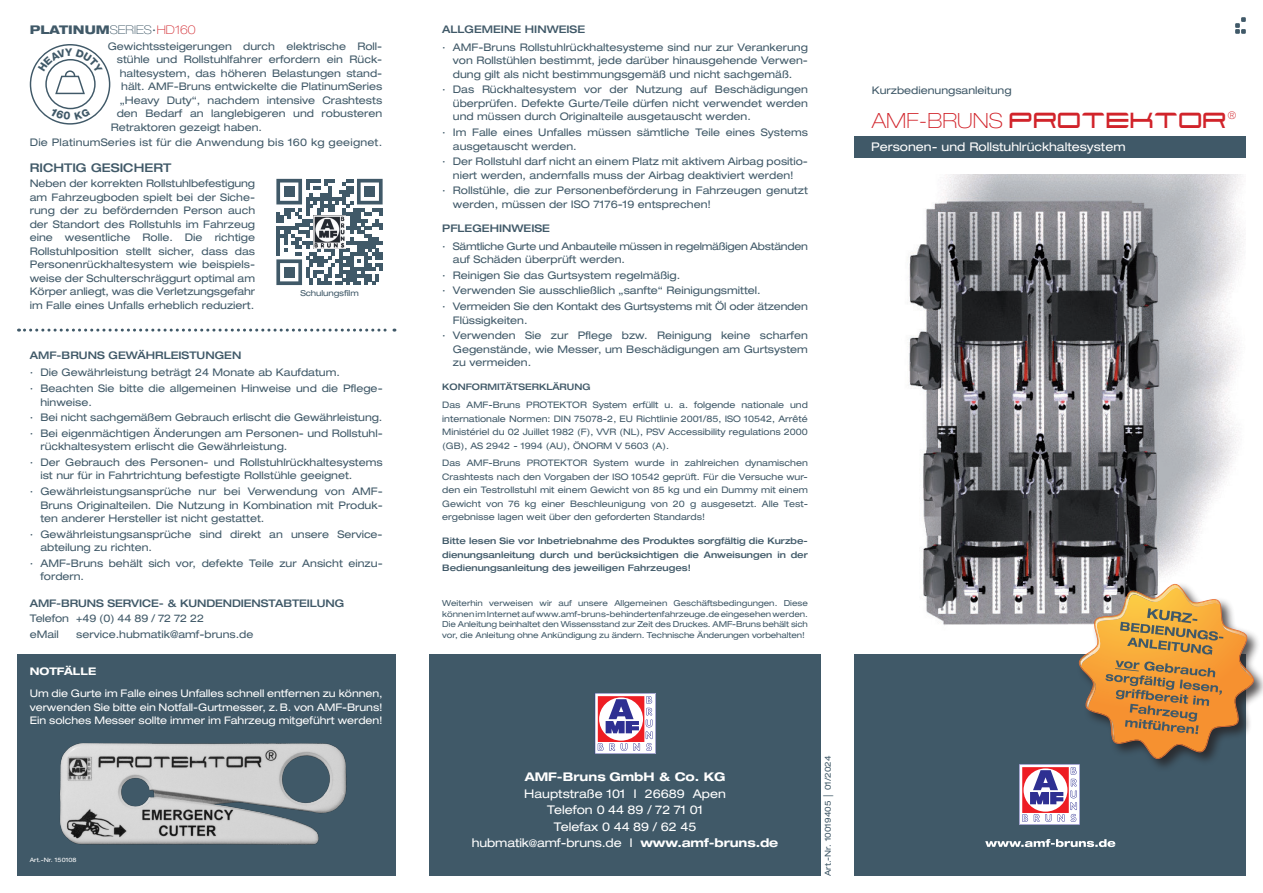
<style>
.page{position:relative;width:1263px;height:893px;background:#fff}
.page>*{position:absolute;margin:0;border:0;box-sizing:border-box;transform-origin:0 0}
.t1{font:100 expanded 21px "Helvetica Neue LT Std";color:#d1232a}
.t2{font:expanded 12px "Helvetica Neue LT Std";color:#fff}
.t3{font:800 expanded 12px "Helvetica Neue LT Std";color:#405968}
.t4{font:700 expanded 12px "Helvetica Neue LT Std";color:#fff}
.t5{font:500 expanded 12px "Helvetica Neue LT Std";color:#405968}
.t6{font:expanded 10.5px/13.5px "Helvetica Neue LT Std";color:#405968}
.t7{font:expanded 10.5px/13.5px "Helvetica Neue LT Std";letter-spacing:-.005em;color:#fff;text-align:justify}
.t8{font:500 expanded 10.5px "Helvetica Neue LT Std";color:#405968}
.t9{font:expanded 10.5px/13.5px "Helvetica Neue LT Std";letter-spacing:-.025em;color:#405968}
.t10{font:expanded 10.5px/13.5px "Helvetica Neue LT Std";letter-spacing:-.02em;color:#405968}
.t11{font:expanded 10.5px "Helvetica Neue LT Std";letter-spacing:.02em;color:#405968}
.t12{font:700 expanded 10.5px "Helvetica Neue LT Std";color:#fff}
.t13{font:100 expanded 10.5px "Helvetica Neue LT Std";color:#d1232a}
.t14{font:expanded 9px/13.5px "Helvetica Neue LT Std";color:#405968;text-align:justify}
.t15{font:500 expanded 9px/13.5px "Helvetica Neue LT Std";color:#405968;text-align:justify}
.t16{font:expanded 8.25px/10.5px "Helvetica Neue LT Std";letter-spacing:-.015em;color:#405968;text-align:justify}
.t17{font:expanded 6px "Helvetica Neue LT Std";color:#fff}
.s1{font-weight:100}
.s2{font-weight:400}
.s3{font-weight:100;color:#d1232a}
.s4{font-family:"Xenotron";font-weight:400;font-stretch:normal;font-size:30.6px}
.s5{font-size:10.5px}
.s6{font-weight:700}
.s7{font-family:"Arial";font-stretch:normal}
</style>
<div class="page">
<img style="left:908px;top:174px;width:336px;height:451px">
<div style="left:855px;top:136px;width:391px;height:21px;background:#405968"></div>
<div style="left:855px;top:655px;width:391px;height:221px;background:#405968"></div>
<svg style="left:985px;top:839px;width:130px;height:8px"></svg>
<div style="left:17px;top:655px;width:378px;height:221px;background:#405968"></div>
<img style="left:60px;top:743px;width:287px;height:102px">
<div style="left:429px;top:655px;width:392px;height:221px;background:#405968"></div>
<div style="left:1077px;top:582px;width:186px;height:191px;background:#231f20;opacity:.75"></div>
<svg style="left:1019px;top:583px;width:236px;height:242px"></svg>
<svg style="left:1235px;top:17px;width:11px;height:17px"></svg>
<svg style="left:595px;top:693px;width:60px;height:61px;background:#caa5be"></svg>
<svg style="left:276px;top:179px;width:107px;height:106px"></svg>
<div style="left:284px;top:186px;width:11px;height:11px;background:#405968"></div>
<div style="left:364px;top:186px;width:11px;height:11px;background:#405968"></div>
<div style="left:284px;top:267px;width:11px;height:11px;background:#405968"></div>
<img style="left:313px;top:215px;width:33px;height:33px">
<svg style="left:19px;top:329px;width:376px;height:3px"></svg>
<svg style="left:30px;top:44px;width:80px;height:81px"></svg>
<p class="t3" style="left:30px;top:22px;width:167px">PLATINUM<span class="s1">SERIES</span><span class="s2">∙</span><span class="s3">HD160</span></p>
<p class="t6" style="left:108px;top:39px;width:276px">Gewichtssteigerungen durch elektrische Roll-</p>
<p class="t6" style="left:117px;top:53px;width:266px">stühle und Rollstuhlfahrer erfordern ein Rück-</p>
<p class="t6" style="left:120px;top:66px;width:264px">haltesystem, das höheren Belastungen stand-</p>
<p class="t6" style="left:121px;top:80px;width:263px">hält. AMF-Bruns entwickelte die PlatinumSeries</p>
<p class="t6" style="left:120px;top:93px;width:264px">„Heavy Duty“, nachdem intensive Crashtests</p>
<p class="t6" style="left:117px;top:107px;width:267px">den Bedarf an langlebigeren und robusteren</p>
<p class="t6" style="left:111px;top:120px;width:153px">Retraktoren gezeigt haben.</p>
<p class="t11" style="left:30px;top:136px;width:354px">Die PlatinumSeries ist für die Anwendung bis 160 kg geeignet.</p>
<p class="t5" style="left:30px;top:160px;width:143px">RICHTIG GESICHERT</p>
<p class="t6" style="left:30px;top:177px;width:227px;text-align:justify">Neben der korrekten Rollstuhlbefestigung am Fahrzeugboden spielt bei der Siche&shy;rung der zu befördernden Person auch der Standort des Rollstuhls im Fahrzeug eine wesentliche Rolle. Die richtige Rollstuhlposition stellt sicher, dass das Personenrückhaltesystem wie beispiels&shy;weise der Schulterschräggurt optimal am Körper anliegt, was die Verletzungsgefahr im Falle eines Unfalls erheblich reduziert.</p>
<p class="t16" style="left:300px;top:288px;width:60px">Schulungsfilm</p>
<p class="t8" style="left:30px;top:348px;width:213px">AMF-BRUNS GEWÄHRLEISTUNGEN</p>
<p class="t6" style="left:30px;top:366px;width:312px">∙ Die Gewährleistung beträgt 24 Monate ab Kaufdatum.</p>
<p class="t6" style="left:40px;top:381px;width:344px;text-indent:-11px">∙ Beachten Sie bitte die allgemeinen Hinweise und die Pflege&shy;hinweise.</p>
<p class="t6" style="left:30px;top:411px;width:354px">∙ Bei nicht sachgemäßem Gebrauch erlischt die Gewährleistung.</p>
<p class="t6" style="left:40px;top:426px;width:344px;text-indent:-11px">∙ Bei eigenmächtigen Änderungen am Personen- und Rollstuhl&shy;rückhaltesystem erlischt die Gewährleistung.</p>
<p class="t6" style="left:40px;top:455px;width:344px;text-indent:-11px">∙ Der Gebrauch des Personen- und Rollstuhlrückhaltesystems ist nur für in Fahrtrichtung befestigte Rollstühle geeignet.</p>
<p class="t6" style="left:40px;top:484px;width:344px;text-align:justify;text-indent:-11px">∙ Gewährleistungsansprüche nur bei Verwendung von AMF-Bruns Originalteilen. Die Nutzung in Kombination mit Produk&shy;ten anderer Hersteller ist nicht gestattet.</p>
<p class="t6" style="left:40px;top:527px;width:342px;text-indent:-11px">∙ Gewährleistungsansprüche sind direkt an unsere Service&shy;abteilung zu richten.</p>
<p class="t6" style="left:40px;top:556px;width:344px;text-indent:-11px">∙ AMF-Bruns behält sich vor, defekte Teile zur Ansicht einzu&shy;fordern.</p>
<p class="t8" style="left:30px;top:596px;width:316px">AMF-BRUNS SERVICE- &amp; KUNDENDIENSTABTEILUNG</p>
<p class="t6" style="left:30px;top:612px;width:176px">Telefon +49 (0) 44 89 / 72 72 22</p>
<p class="t6" style="left:30px;top:627px;width:31px">eMail</p>
<p class="t6" style="left:76px;top:627px;width:179px">service.hubmatik@amf-bruns.de</p>
<p class="t12" style="left:30px;top:665px;width:68px">NOTFÄLLE</p>
<p class="t7" style="left:30px;top:686px;width:354px">Um die Gurte im Falle eines Unfalles schnell entfernen zu können, verwenden Sie bitte ein Notfall-Gurtmesser, z.B. von AMF-Bruns!<br>Ein solches Messer sollte immer im Fahrzeug mitgeführt werden!</p>
<p class="t17" style="left:30px;top:856px;width:48px">Art.-Nr. 150108</p>
<p class="t8" style="left:442px;top:23px;width:144px">ALLGEMEINE HINWEISE</p>
<p class="t6" style="left:453px;top:40px;width:357px;text-align:justify;text-indent:-11px">∙ AMF-Bruns Rollstuhlrückhaltesysteme sind nur zur Verankerung von Rollstühlen bestimmt, jede darüber hinausgehende Verwen&shy;dung gilt als nicht bestimmungsgemäß und nicht sachgemäß.</p>
<p class="t6" style="left:453px;top:83px;width:357px;text-align:justify;text-indent:-11px">∙ Das Rückhaltesystem vor der Nutzung auf Beschädigungen überprüfen. Defekte Gurte/Teile dürfen nicht verwendet werden und müssen durch Originalteile ausgetauscht werden.</p>
<p class="t6" style="left:453px;top:125px;width:357px;text-indent:-11px">∙ Im Falle eines Unfalles müssen sämtliche Teile eines Systems ausgetauscht werden.</p>
<p class="t6" style="left:442px;top:154px;width:366px;text-align:center">∙ Der Rollstuhl darf nicht an einem Platz mit aktivem Airbag positio&shy;niert werden, andernfalls muss der Airbag deaktiviert werden!</p>
<p class="t6" style="left:453px;top:184px;width:357px;text-indent:-11px">∙ Rollstühle, die zur Personenbeförderung in Fahrzeugen genutzt werden, müssen der ISO 7176-19 entsprechen!</p>
<p class="t8" style="left:442px;top:222px;width:109px">PFLEGEHINWEISE</p>
<p class="t9" style="left:453px;top:239px;width:357px;text-indent:-11px">∙ Sämtliche Gurte und Anbauteile müssen in regelmäßigen Abständen auf Schäden überprüft werden.</p>
<p class="t6" style="left:442px;top:268px;width:239px">∙ Reinigen Sie das Gurtsystem regelmäßig.</p>
<p class="t6" style="left:442px;top:284px;width:320px">∙ Verwenden Sie ausschließlich „sanfte“ Reinigungsmittel.</p>
<p class="t10" style="left:453px;top:299px;width:356px;text-indent:-11px">∙ Vermeiden Sie den Kontakt des Gurtsystems mit Öl oder ätzenden<br>Flüssigkeiten.</p>
<p class="t6" style="left:453px;top:329px;width:357px;text-align:justify;text-indent:-11px">∙ Verwenden Sie zur Pflege bzw. Reinigung keine scharfen Gegenstände, wie Messer, um Beschädigungen am Gurtsystem zu vermeiden.</p>
<p class="t15" style="left:442px;top:380px;width:150px">KONFORMITÄTSERKLÄRUNG</p>
<p class="t14" style="left:442px;top:398px;width:367px">Das AMF-Bruns PROTEKTOR System erfüllt u. a. folgende nationale und internationale Normen: DIN 75078-2, EU Richtlinie 2001/85, ISO 10542, Arrêté Ministériel du 02 Juillet 1982 (F), VVR (NL), PSV Accessibility regulations 2000 (GB), AS 2942 - 1994 (AU), ÖNORM V 5603 (A).</p>
<p class="t14" style="left:442px;top:456px;width:367px;text-align:left">Das AMF-Bruns PROTEKTOR System wurde in zahlreichen dynamischen Crashtests nach den Vorgaben der ISO 10542 geprüft. Für die Versuche wur&shy;den ein Testrollstuhl mit einem Gewicht von 85 kg und ein Dummy mit einem Gewicht von 76 kg einer Beschleunigung von 20 g ausgesetzt. Alle Test&shy;ergebnisse lagen weit über den geforderten Standards!</p>
<p class="t15" style="left:442px;top:534px;width:367px">Bitte lesen Sie vor Inbetriebnahme des Produktes sorgfältig die Kurzbe&shy;dienungsanleitung durch und berücksichtigen die Anweisungen in der Bedienungsanleitung des jeweiligen Fahrzeuges!</p>
<p class="t16" style="left:442px;top:598px;width:367px">Weiterhin verweisen wir auf unsere Allgemeinen Geschäftsbedingungen. Diese können im Internet auf www.amf-bruns-behindertenfahrzeuge.de eingesehen werden.<br>Die Anleitung beinhaltet den Wissensstand zur Zeit des Druckes. AMF-Bruns behält sich vor, die Anleitung ohne Ankündigung zu ändern. Technische Änderungen vorbehalten!</p>
<p class="t6" style="left:872px;top:83px;width:141px">Kurzbedienungsanleitung</p>
<p class="t1" style="left:872px;top:108px;width:358px">AMF-BRUNS <span class="s4">PROTEKTOR</span></p>
<p class="t13" style="left:1228px;top:109px;width:10px">®</p>
<p class="t2" style="left:871px;top:139px;width:256px">Personen- und Rollstuhlrückhaltesystem</p>
<p class="t4" style="left:525px;top:769px;width:202px">AMF-Bruns GmbH &amp; Co. KG</p>
<p class="t2" style="left:524px;top:786px;width:203px">Hauptstraße 101 I 26689 Apen</p>
<p class="t2" style="left:547px;top:802px;width:157px">Telefon 0 44 89 / 72 71 01</p>
<p class="t2" style="left:554px;top:819px;width:144px">Telefax 0 44 89 / 62 45</p>
<p class="t2" style="left:472px;top:835px;width:308px">hubmatik<span class="s5">@</span>amf-bruns.de I <span class="s6">www.amf-bruns.de</span></p>
<p class="t16" style="left:823px;top:876px;width:122px;rotate:-90deg">Art.-Nr. 10019405 <span class="s7">│</span> 01/2024</p>
</div>
